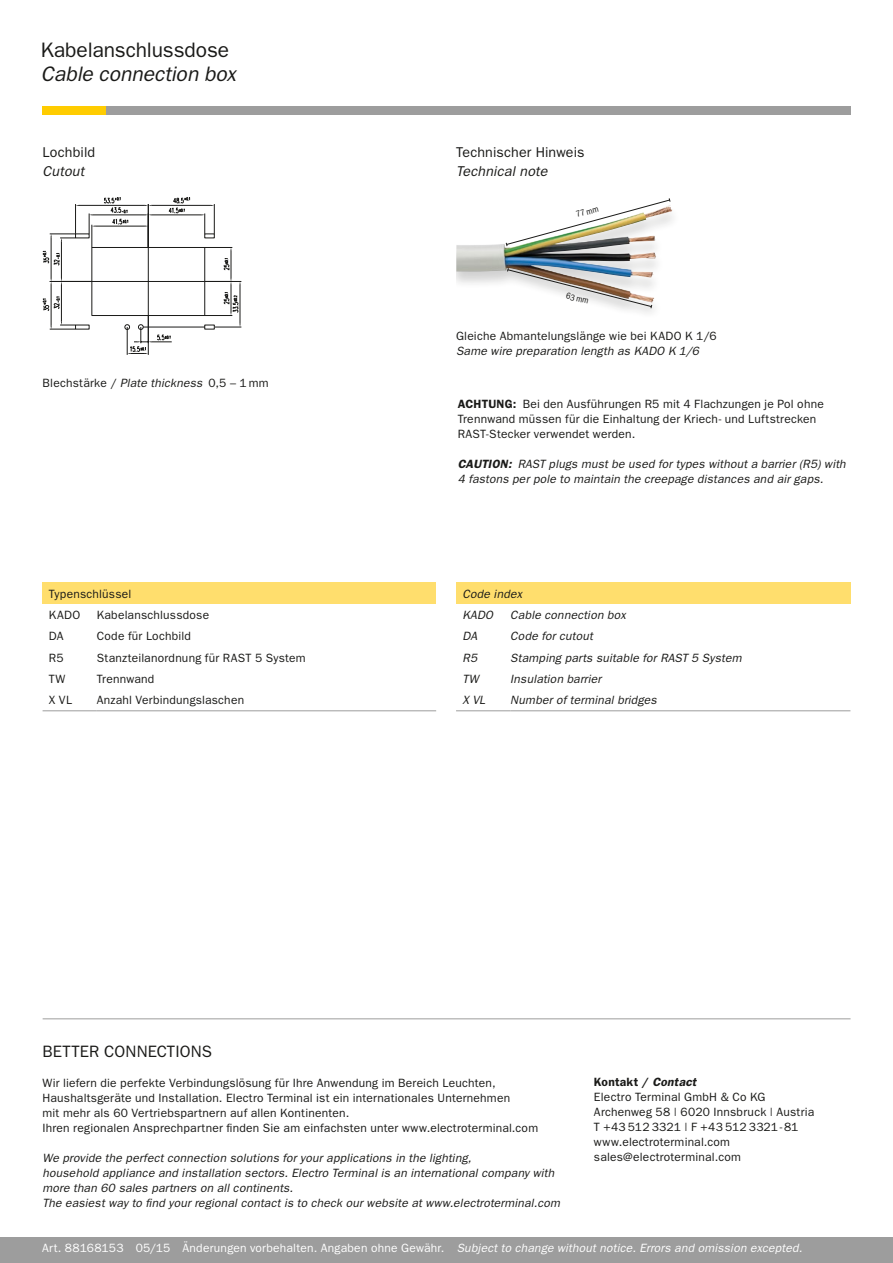
<style>
.page{position:relative;width:893px;height:1263px;background:#fff}
.page>*{position:absolute;margin:0;border:0;box-sizing:border-box;transform-origin:0 0}
.t1{font:21px "Franklin Gothic";letter-spacing:-.005em;color:#1a1a18}
.t2{font:italic 21px "Franklin Gothic";color:#1a1a18}
.t3{font:16.5px "Franklin Gothic";letter-spacing:.005em;color:#1a1a18}
.t4{font:14.25px "Franklin Gothic";letter-spacing:.01em;color:#1a1a18}
.t5{font:italic 14.25px "Franklin Gothic";letter-spacing:.015em;color:#1a1a18}
.t6{font:12px/15px "Franklin Gothic";letter-spacing:.02em;color:#1a1a18}
.t7{font:italic 12px/15px "Franklin Gothic";letter-spacing:.015em;color:#1a1a18}
.t8{font:12px "Franklin Gothic";letter-spacing:.02em;color:#fff}
.t9{font:condensed 9px "Franklin Gothic";color:#1a1a18}
.s1{font-style:italic}
.s2{font-weight:600}
.s3{font-weight:600;font-style:italic}
</style>
<div class="page">
<div style="left:0;top:1237px;width:893px;height:26px;background:#9d9d9d"></div>
<hr style="left:43px;top:1018px;width:808px;height:1px;background:#9d9d9c">
<hr style="left:141px;top:327px;width:100px;height:1px;background:#1a1a18">
<hr style="left:240px;top:285px;width:1px;height:39px;background:#1a1a18">
<div style="left:92px;top:247px;width:113px;height:69px;background:#fff;border:1px solid #1a1a18"></div>
<div style="left:204px;top:325px;width:11px;height:4px;border:1px solid #1a1a18"></div>
<div style="left:204px;top:234px;width:11px;height:4px;border:1px solid #1a1a18"></div>
<hr style="left:148px;top:247px;width:1px;height:68px;background:#1a1a18">
<hr style="left:92px;top:281px;width:113px;height:1px;background:#1a1a18">
<hr style="left:214px;top:204px;width:1px;height:30px;background:#1a1a18">
<hr style="left:152px;top:205px;width:59px;height:1px;background:#1a1a18">
<hr style="left:152px;top:215px;width:49px;height:1px;background:#1a1a18">
<svg style="left:201px;top:213px;width:13px;height:25px"></svg>
<hr style="left:93px;top:215px;width:52px;height:1px;background:#1a1a18">
<hr style="left:148px;top:204px;width:1px;height:43px;background:#1a1a18">
<hr style="left:75px;top:204px;width:1px;height:30px;background:#1a1a18">
<hr style="left:79px;top:205px;width:66px;height:1px;background:#1a1a18">
<hr style="left:95px;top:226px;width:50px;height:1px;background:#1a1a18">
<svg style="left:145px;top:225px;width:3px;height:22px"></svg>
<svg style="left:89px;top:213px;width:6px;height:34px"></svg>
<hr style="left:51px;top:237px;width:1px;height:41px;background:#1a1a18">
<hr style="left:61px;top:241px;width:1px;height:37px;background:#1a1a18">
<svg style="left:50px;top:234px;width:26px;height:7px"></svg>
<hr style="left:50px;top:281px;width:42px;height:1px;background:#1a1a18">
<hr style="left:51px;top:285px;width:1px;height:41px;background:#1a1a18">
<hr style="left:61px;top:285px;width:1px;height:37px;background:#1a1a18">
<svg style="left:50px;top:322px;width:26px;height:8px"></svg>
<svg style="left:205px;top:247px;width:36px;height:69px"></svg>
<svg style="left:124px;top:315px;width:48px;height:40px"></svg>
<svg style="left:169px;top:197px;width:21px;height:16px"></svg>
<svg style="left:104px;top:197px;width:24px;height:27px"></svg>
<svg style="left:42px;top:251px;width:18px;height:14px"></svg>
<svg style="left:42px;top:297px;width:18px;height:14px"></svg>
<div style="left:43px;top:583px;width:393px;height:21px;background:#ffde6d"></div>
<hr style="left:43px;top:710px;width:54px;height:1px;background:#9d9d9c">
<hr style="left:97px;top:710px;width:339px;height:1px;background:#9d9d9c">
<div style="left:456px;top:583px;width:394px;height:21px;background:#ffde6d"></div>
<hr style="left:456px;top:710px;width:54px;height:1px;background:#9d9d9c">
<hr style="left:510px;top:710px;width:340px;height:1px;background:#9d9d9c">
<div style="left:106px;top:106px;width:744px;height:9px;background:#9d9d9d"></div>
<div style="left:43px;top:106px;width:63px;height:9px;background:#fc0"></div>
<img style="left:456px;top:244px;width:200px;height:57px">
<svg style="left:505px;top:198px;width:166px;height:49px"></svg>
<svg style="left:507px;top:267px;width:146px;height:42px"></svg>
<h1 class="t1" style="left:41px;top:38px;width:190px">Kabelanschlussdose</h1>
<h1 class="t2" style="left:41px;top:62px;width:196px">Cable connection box</h1>
<p class="t4" style="left:43px;top:144px;width:54px">Lochbild</p>
<p class="t5" style="left:43px;top:163px;width:43px">Cutout</p>
<p class="t6" style="left:43px;top:375px;width:228px">Blechstärke / <span class="s1">Plate thickness</span> 0,5 – 1 mm</p>
<p class="t6" style="left:49px;top:583px;width:84px;line-height:20.9px">Typenschlüssel<br>KADO</p>
<p class="t6" style="left:97px;top:607px;width:114px">Kabelanschlussdose</p>
<p class="t6" style="left:49px;top:628px;width:16px">DA</p>
<p class="t6" style="left:97px;top:628px;width:96px">Code für Lochbild</p>
<p class="t6" style="left:49px;top:650px;width:16px">R5</p>
<p class="t6" style="left:97px;top:650px;width:210px">Stanzteilanordnung für RAST 5 System</p>
<p class="t6" style="left:49px;top:671px;width:18px">TW</p>
<p class="t6" style="left:97px;top:671px;width:59px">Trennwand</p>
<p class="t6" style="left:49px;top:692px;width:25px">X VL</p>
<p class="t6" style="left:97px;top:692px;width:149px">Anzahl Verbindungslaschen</p>
<p class="t4" style="left:456px;top:144px;width:130px">Technischer Hinweis</p>
<p class="t5" style="left:456px;top:163px;width:93px">Technical note</p>
<p class="t9" style="left:575px;top:210px;width:25px;rotate:-15deg">77 mm</p>
<p class="t9" style="left:567px;top:291px;width:25px;rotate:14deg">63 mm</p>
<p class="t6" style="left:456px;top:328px;width:262px">Gleiche Abmantelungslänge wie bei KADO K 1/6</p>
<p class="t7" style="left:456px;top:343px;width:244px">Same wire preparation length as KADO K 1/6</p>
<p class="t6" style="left:458px;top:396px;width:368px"><span class="s2">ACHTUNG:</span> Bei den Ausführungen R5 mit 4 Flachzungen je Pol ohne<br>Trennwand müssen für die Einhaltung der Kriech- und Luftstrecken<br>RAST-Stecker verwendet werden.</p>
<p class="t7" style="left:458px;top:456px;width:389px"><span class="s2">CAUTION:</span> RAST plugs must be used for types without a barrier (R5) with<br>4 fastons per pole to maintain the creepage distances and air gaps.</p>
<p class="t7" style="left:462px;top:583px;width:61px;line-height:20.9px">Code index<br>KADO</p>
<p class="t7" style="left:510px;top:607px;width:117px">Cable connection box</p>
<p class="t7" style="left:462px;top:628px;width:16px">DA</p>
<p class="t7" style="left:510px;top:628px;width:84px">Code for cutout</p>
<p class="t7" style="left:462px;top:650px;width:16px">R5</p>
<p class="t7" style="left:510px;top:650px;width:233px">Stamping parts suitable for RAST 5 System</p>
<p class="t7" style="left:462px;top:671px;width:18px">TW</p>
<p class="t7" style="left:510px;top:671px;width:93px">Insulation barrier</p>
<p class="t7" style="left:462px;top:692px;width:24px">X VL</p>
<p class="t7" style="left:510px;top:692px;width:148px">Number of terminal bridges</p>
<h2 class="t3" style="left:43px;top:1042px;width:171px">BETTER CONNECTIONS</h2>
<p class="t6" style="left:43px;top:1075px;width:497px">Wir liefern die perfekte Verbindungslösung für Ihre Anwendung im Bereich Leuchten, Haushaltsgeräte und Installation. Electro Terminal ist ein internationales Unternehmen<br>mit mehr als 60 Vertriebspartnern auf allen Kontinenten.<br>Ihren regionalen Ansprechpartner finden Sie am einfachsten unter www.electroterminal.com</p>
<p class="t7" style="left:43px;top:1150px;width:519px">We provide the perfect connection solutions for your applications in the lighting,<br>household appliance and installation sectors. Electro Terminal is an international company with more than 60 sales partners on all continents.<br>The easiest way to find your regional contact is to check our website at www.electroterminal.com</p>
<p class="t8" style="left:42px;top:1241px;width:762px">Art. 88168153 05/15 Änderungen vorbehalten. Angaben ohne Gewähr. <span class="s1">Subject to change without notice. Errors and omission excepted.</span></p>
<p class="t6" style="left:594px;top:1074px;width:222px"><span class="s2">Kontakt /</span> <span class="s3">Contact<br></span>Electro Terminal GmbH &amp; Co KG<br>Archenweg 58 | 6020 Innsbruck | Austria<br>T +43 512 3321 | F +43 512 3321-81 www.electroterminal.com sales@electroterminal.com</p>
</div>
